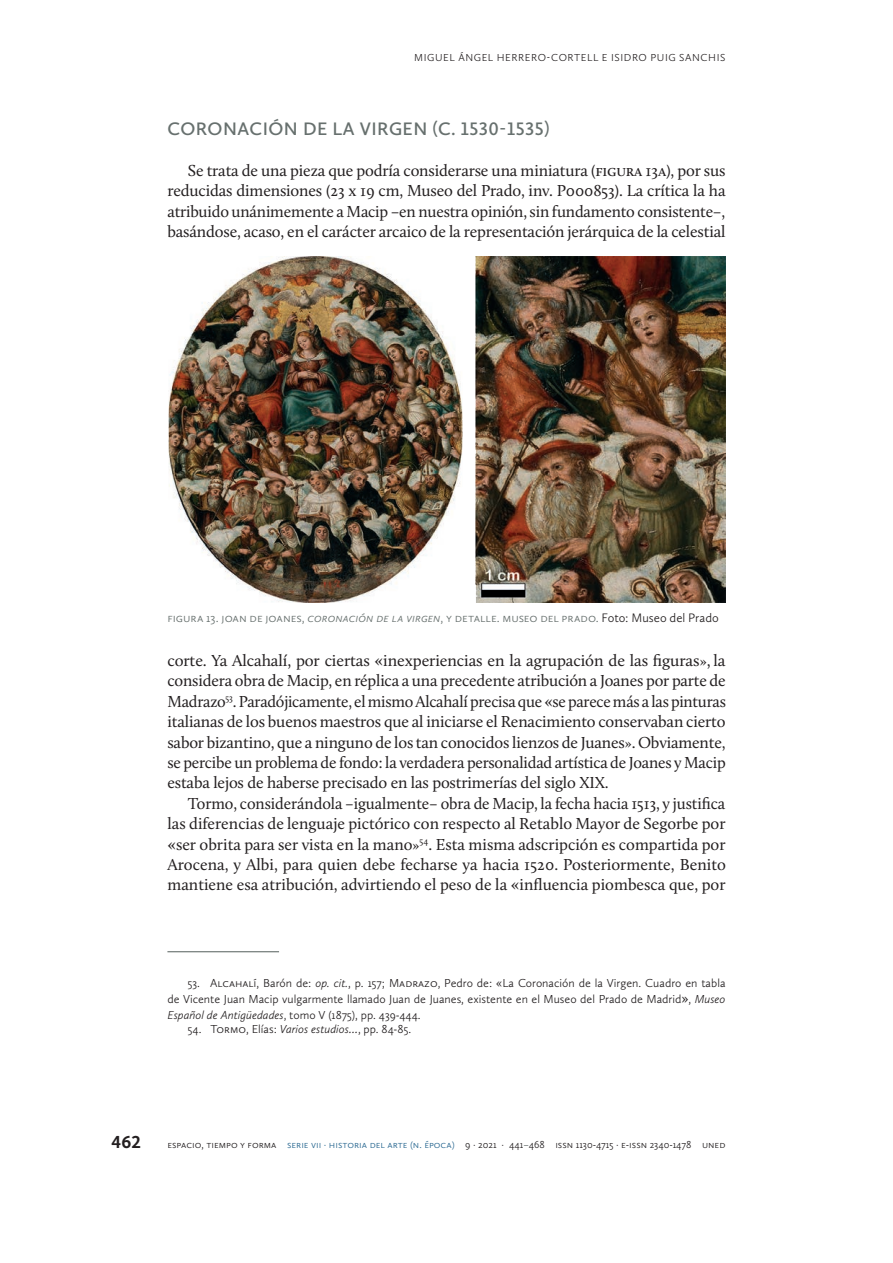
<style>
.page{position:relative;width:893px;height:1263px;background:#fff}
.page>*{position:absolute;margin:0;border:0;box-sizing:border-box;transform-origin:0 0}
.t1{font:600 18.75px "Calluna Sans";letter-spacing:.025em;color:#67706e}
.t2{font:700 18px "Calluna Sans";color:#231f20}
.t3{font:16.5px/20.4px "Calluna";letter-spacing:-.005em;color:#231f20;text-align:justify}
.t4{font:300 12.75px "Calluna Sans";letter-spacing:-.005em;color:#67706e}
.t5{font:300 12px/16.2px "Calluna Sans";color:#231f20;text-align:justify}
.t6{font:300 10.5px "Calluna Sans";color:#231f20}
.t7{font:300 10.5px "Calluna Sans";color:#286790}
.s1{font-style:italic}
.s2{color:#231f20}
.s3{font-size:13.5px}
.s4{font-weight:400;font-size:13.5px}
.s5{color:#286790}
.s6{font-weight:400;color:#67706e}
</style>
<div class="page">
<hr style="left:167px;top:951px;width:112px;height:1px;background:#67706e">
<img style="left:168px;top:256px;width:557px;height:346px">
<p class="t6" style="left:414px;top:52px;width:17px">Miguel</p>
<p class="t6" style="left:458px;top:52px;width:15px">Ángel</p>
<p class="t6" style="left:497px;top:52px;width:16px">Herrero</p>
<p class="t6" style="left:547px;top:52px;width:16px">-Cortell</p>
<p class="t6" style="left:602px;top:52px;width:20px">e Isidro</p>
<p class="t6" style="left:650px;top:52px;width:14px">Puig</p>
<p class="t6" style="left:679px;top:52px;width:13px">Sanchis</p>
<p class="t1" style="left:168px;top:117px;width:384px">CORONACIÓN DE LA VIRGEN (C. 1530-1535)</p>
<p class="t3" style="left:167px;top:160px;width:560px;text-indent:20px">Se trata de una pieza que podría considerarse una miniatura (figura 13a), por sus reducidas dimensiones (23 x 19 cm, Museo del Prado, inv. P000853). La crítica la ha atribuido unánimemente a Macip –en nuestra opinión, sin fundamento consistente–, basándose, acaso, en el carácter arcaico de la representación jerárquica de la celestial</p>
<p class="t4" style="left:167px;top:610px;width:553px">FIGURA 13. JOAN DE JOAN ES, <span class="s1">CORONACIÓN DE LA VIRGEN</span>, Y DETALL E. MUSEO DEL PRADO. <span class="s2">Foto: Museo del Prado</span></p>
<p class="t3" style="left:167px;top:650px;width:560px">corte. Ya Alcahalí, por ciertas «inexperiencias en la agrupación de las figuras<span class="s3">»</span>, la considera obra de Macip, en réplica a una precedente atribución a Joanes por parte de Madrazo<sup>53</sup>. Paradójicamente, el mismo Alcahalí precisa que «se parece más a las pinturas italianas de los buenos maestros que al iniciarse el Renacimiento conservaban cierto sabor bizantino, que a ninguno de los tan conocidos lienzos de Juanes<span class="s3">»</span>. Obviamente, se percibe un problema de fondo: la verdadera personalidad artística de Joanes y Macip estaba lejos de haberse precisado en las postrimerías del siglo XIX.</p>
<p class="t3" style="left:167px;top:793px;width:560px;text-indent:20px">Tormo, considerándola –igualmente– obra de Macip, la fecha hacia 1513, y justifica las diferencias de lenguaje pictórico con respecto al Retablo Mayor de Segorbe por «ser obrita para ser vista en la mano<span class="s3">»</span><sup>54</sup>. Esta misma adscripción es compartida por Arocena, y Albi, para quien debe fecharse ya hacia 1520. Posteriormente, Benito mantiene esa atribución, advirtiendo el peso de la «influencia piombesca que, por</p>
<p class="t5" style="left:167px;top:974px;width:560px;text-indent:257px">zo, Pedro de: «La Coronación de la Virgen. Cuadro en tabla de Vicente Juan Macip vulgarmente llamado Juan de Juanes, existente en el Museo del Prado de Madrid<span class="s4">»</span>, <span class="s1">Museo Español de Antigüedades</span>, tomo V (1875), pp. 439-444.</p>
<p class="t5" style="left:188px;top:1021px;width:37px">54. Tormo</p>
<p class="t5" style="left:246px;top:1021px;width:166px">, Elías: <span class="s1">Varios estudios…</span>, pp. 84-85.</p>
<p class="t5" style="left:188px;top:974px;width:219px">53. Alcahalí, Barón de: <span class="s1">op. cit.</span>, p. 157; Madra</p>
<p class="t2" style="left:112px;top:1131px;width:31px">462</p>
<p class="t6" style="left:167px;top:1138px;width:129px">ESPACIO, TIEMPO Y FORMA <span class="s5">Serie</span></p>
<p class="t7" style="left:311px;top:1138px;width:30px">VII · historia</p>
<p class="t7" style="left:370px;top:1138px;width:24px">de l arte</p>
<p class="t7" style="left:410px;top:1138px;width:26px">(n. época</p>
<p class="t6" style="left:452px;top:1138px;width:275px"><span class="s5">)</span> 9 · 2021 · 441<span class="s6">–</span>468 ISSN 1130-4715 · e-iss n 2340-1478 UN ED</p>
</div>
